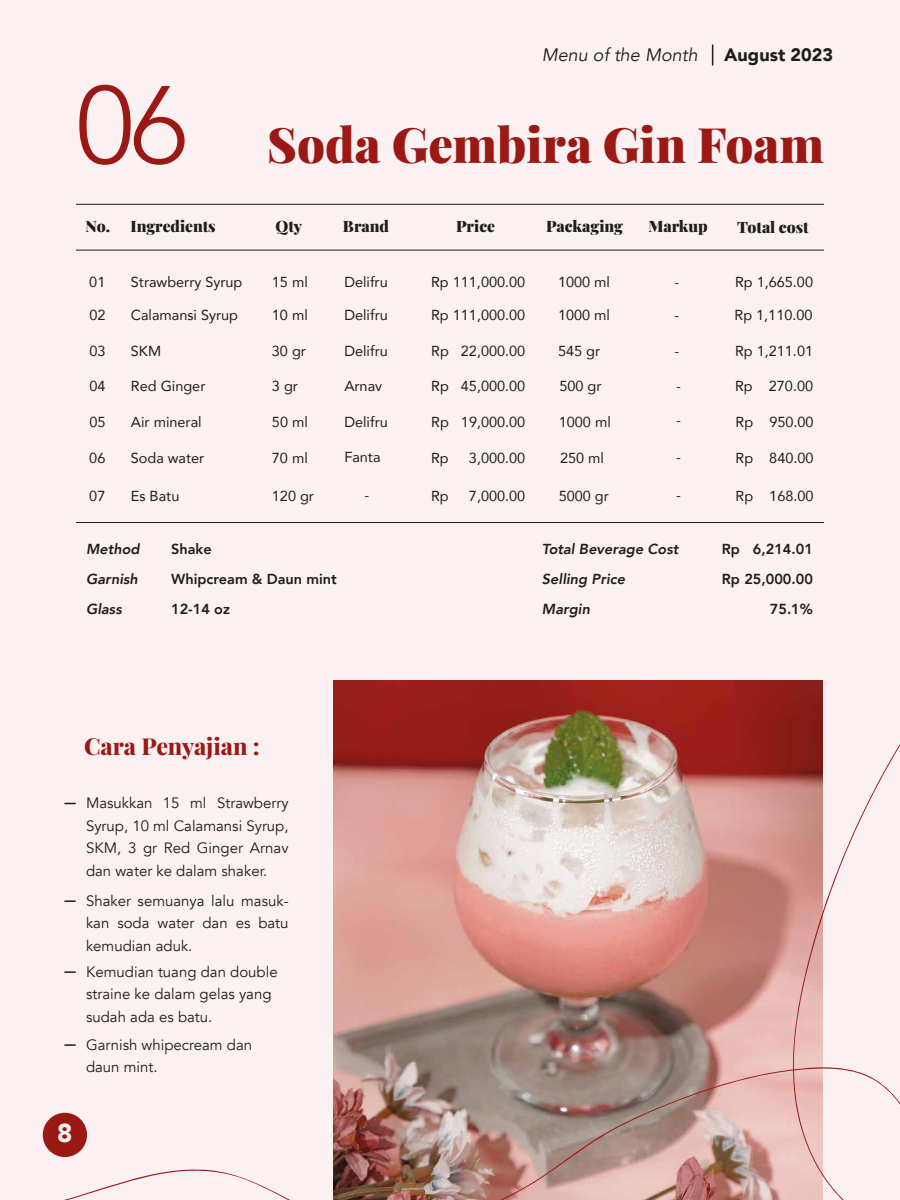
<style>
.page{position:relative;width:900px;height:1200px;background:#fcf1f2}
.page>*{position:absolute;margin:0;border:0;box-sizing:border-box;transform-origin:0 0}
.t1{font:300 109.5px "Avenir";color:#9b1915}
.t2{font:900 48.75px "Playfair Display";color:#9b1915}
.t3{font:900 25.88px "Avenir";color:#fcf1f2}
.t4{font:800 23.33px "Playfair Display";color:#9b1915}
.t5{font:italic 18px "Avenir";color:#1d1d1b}
.t6{font:900 18px "Avenir";color:#1d1d1b}
.t7{font:900 15.67px "Playfair Display";color:#1d1d1b}
.t8{font:15px/22.5px "Avenir";color:#1d1d1b;text-align:justify}
.t9{font:14.48px "Avenir";color:#1d1d1b}
.t10{font:800 14.48px "Avenir";color:#1d1d1b}
.t11{font:italic 800 14.48px "Avenir";color:#1d1d1b}
</style>
<div class="page">
<svg style="left:712px;top:45px;width:1px;height:20px"></svg>
<hr style="left:76px;top:522px;width:748px;height:1px;background:#1d1d1b">
<hr style="left:76px;top:250px;width:748px;height:1px;background:#1d1d1b">
<hr style="left:76px;top:204px;width:748px;height:1px;background:#1d1d1b">
<img style="left:42px;top:680px;width:858px;height:520px">
<div style="left:43px;top:1113px;width:44px;height:44px;background:#9b1915;border-radius:50%"></div>
<h1 class="t1" style="left:77px;top:61px;width:113px">06</h1>
<p class="t5" style="left:542px;top:44px;width:157px">Menu of the Month</p>
<p class="t6" style="left:724px;top:39px;width:110px">August 2023</p>
<h2 class="t2" style="left:267px;top:107px;width:558px">Soda Gembira Gin Foam</h2>
<p class="t7" style="left:86px;top:214px;width:26px">No.</p>
<p class="t7" style="left:276px;top:214px;width:28px">Qty</p>
<p class="t7" style="left:343px;top:214px;width:48px">Brand</p>
<p class="t7" style="left:456px;top:214px;width:41px">Price</p>
<p class="t7" style="left:546px;top:214px;width:79px">Packaging</p>
<p class="t7" style="left:648px;top:214px;width:61px">Markup</p>
<p class="t7" style="left:737px;top:215px;width:73px">Total cost</p>
<p class="t7" style="left:130px;top:214px;width:87px">Ingredients</p>
<p class="t9" style="left:89px;top:270px;width:18px">01</p>
<p class="t9" style="left:131px;top:270px;width:113px">Strawberry Syrup</p>
<p class="t9" style="left:272px;top:270px;width:37px">15 ml</p>
<p class="t9" style="left:344px;top:270px;width:45px">Delifru</p>
<p class="t9" style="left:431px;top:270px;width:96px">Rp 111,000.00</p>
<p class="t9" style="left:558px;top:270px;width:54px">1000 ml</p>
<p class="t9" style="left:735px;top:270px;width:80px">Rp 1,665.00</p>
<p class="t9" style="left:89px;top:304px;width:18px">02</p>
<p class="t9" style="left:131px;top:304px;width:109px">Calamansi Syrup</p>
<p class="t9" style="left:272px;top:304px;width:37px">10 ml</p>
<p class="t9" style="left:344px;top:304px;width:45px">Delifru</p>
<p class="t9" style="left:344px;top:340px;width:45px">Delifru</p>
<p class="t9" style="left:344px;top:375px;width:39px">Arnav</p>
<p class="t9" style="left:344px;top:410px;width:45px">Delifru</p>
<p class="t9" style="left:344px;top:445px;width:38px">Fanta</p>
<p class="t9" style="left:675px;top:270px;width:6px">-</p>
<p class="t9" style="left:675px;top:304px;width:6px">-</p>
<p class="t9" style="left:675px;top:339px;width:6px">-</p>
<p class="t9" style="left:676px;top:375px;width:6px">-</p>
<p class="t9" style="left:676px;top:409px;width:6px">-</p>
<p class="t9" style="left:431px;top:304px;width:96px">Rp 111,000.00</p>
<p class="t9" style="left:558px;top:304px;width:54px">1000 ml</p>
<p class="t9" style="left:735px;top:304px;width:80px">Rp 1,110.00</p>
<p class="t9" style="left:89px;top:339px;width:18px">03</p>
<p class="t9" style="left:131px;top:339px;width:32px">SKM</p>
<p class="t9" style="left:272px;top:339px;width:36px">30 gr</p>
<p class="t9" style="left:431px;top:339px;width:96px">Rp 22,000.00</p>
<p class="t9" style="left:558px;top:339px;width:44px">545 gr</p>
<p class="t9" style="left:735px;top:339px;width:80px">Rp 1,211.01</p>
<p class="t9" style="left:89px;top:375px;width:18px">04</p>
<p class="t9" style="left:131px;top:375px;width:76px">Red Ginger</p>
<p class="t9" style="left:272px;top:375px;width:28px">3 gr</p>
<p class="t9" style="left:431px;top:375px;width:96px">Rp 45,000.00</p>
<p class="t9" style="left:559px;top:375px;width:44px">500 gr</p>
<p class="t9" style="left:735px;top:375px;width:80px">Rp 270.00</p>
<p class="t9" style="left:89px;top:410px;width:18px">05</p>
<p class="t9" style="left:131px;top:410px;width:72px">Air mineral</p>
<p class="t9" style="left:272px;top:410px;width:37px">50 ml</p>
<p class="t9" style="left:431px;top:410px;width:96px">Rp 19,000.00</p>
<p class="t9" style="left:559px;top:410px;width:54px">1000 ml</p>
<p class="t9" style="left:736px;top:410px;width:80px">Rp 950.00</p>
<p class="t9" style="left:89px;top:446px;width:18px">06</p>
<p class="t9" style="left:131px;top:446px;width:75px">Soda water</p>
<p class="t9" style="left:272px;top:446px;width:37px">70 ml</p>
<p class="t9" style="left:431px;top:446px;width:19px">Rp</p>
<p class="t9" style="left:469px;top:446px;width:58px">3,000.00</p>
<p class="t9" style="left:560px;top:446px;width:45px">250 ml</p>
<p class="t9" style="left:676px;top:445px;width:6px">-</p>
<p class="t9" style="left:736px;top:446px;width:80px">Rp 840.00</p>
<p class="t9" style="left:89px;top:484px;width:18px">07</p>
<p class="t9" style="left:131px;top:484px;width:50px">Es Batu</p>
<p class="t9" style="left:272px;top:484px;width:44px">120 gr</p>
<p class="t9" style="left:364px;top:483px;width:6px">-</p>
<p class="t9" style="left:431px;top:484px;width:19px">Rp</p>
<p class="t9" style="left:469px;top:484px;width:58px">7,000.00</p>
<p class="t9" style="left:559px;top:484px;width:52px">5000 gr</p>
<p class="t9" style="left:676px;top:483px;width:6px">-</p>
<p class="t9" style="left:736px;top:484px;width:80px">Rp 168.00</p>
<p class="t11" style="left:86px;top:540px;width:55px">Method</p>
<p class="t10" style="left:171px;top:538px;width:42px">Shake</p>
<p class="t11" style="left:542px;top:540px;width:138px">Total Beverage Cost</p>
<p class="t10" style="left:722px;top:538px;width:93px">Rp 6,214.01</p>
<p class="t11" style="left:86px;top:570px;width:53px">Garnish</p>
<p class="t10" style="left:171px;top:567px;width:167px">Whipcream &amp; Daun mint</p>
<p class="t11" style="left:542px;top:570px;width:85px">Selling Price</p>
<p class="t10" style="left:722px;top:567px;width:93px">Rp 25,000.00</p>
<p class="t11" style="left:86px;top:600px;width:37px">Glass</p>
<p class="t10" style="left:171px;top:597px;width:60px">12-14 oz</p>
<p class="t11" style="left:542px;top:600px;width:50px">Margin</p>
<p class="t10" style="left:770px;top:597px;width:45px">75.1%</p>
<h3 class="t4" style="left:84px;top:728px;width:177px">Cara Penyajian :</h3>
<p class="t8" style="left:86px;top:792px;width:204px">Masukkan 15 ml Strawberry Syrup, 10 ml Calamansi Syrup, SKM, 3 gr Red Ginger Arnav dan water ke dalam shaker.</p>
<p class="t8" style="left:86px;top:890px;width:204px">Shaker semuanya lalu masuk&shy;kan soda water dan es batu kemudian aduk.</p>
<p class="t8" style="left:86px;top:961px;width:193px;text-align:left">Kemudian tuang dan double straine ke dalam gelas yang sudah ada es batu.</p>
<p class="t8" style="left:86px;top:1034px;width:168px">Garnish whipecream dan daun mint.</p>
<h3 class="t3" style="left:57px;top:1111px;width:17px">8</h3>
</div>
